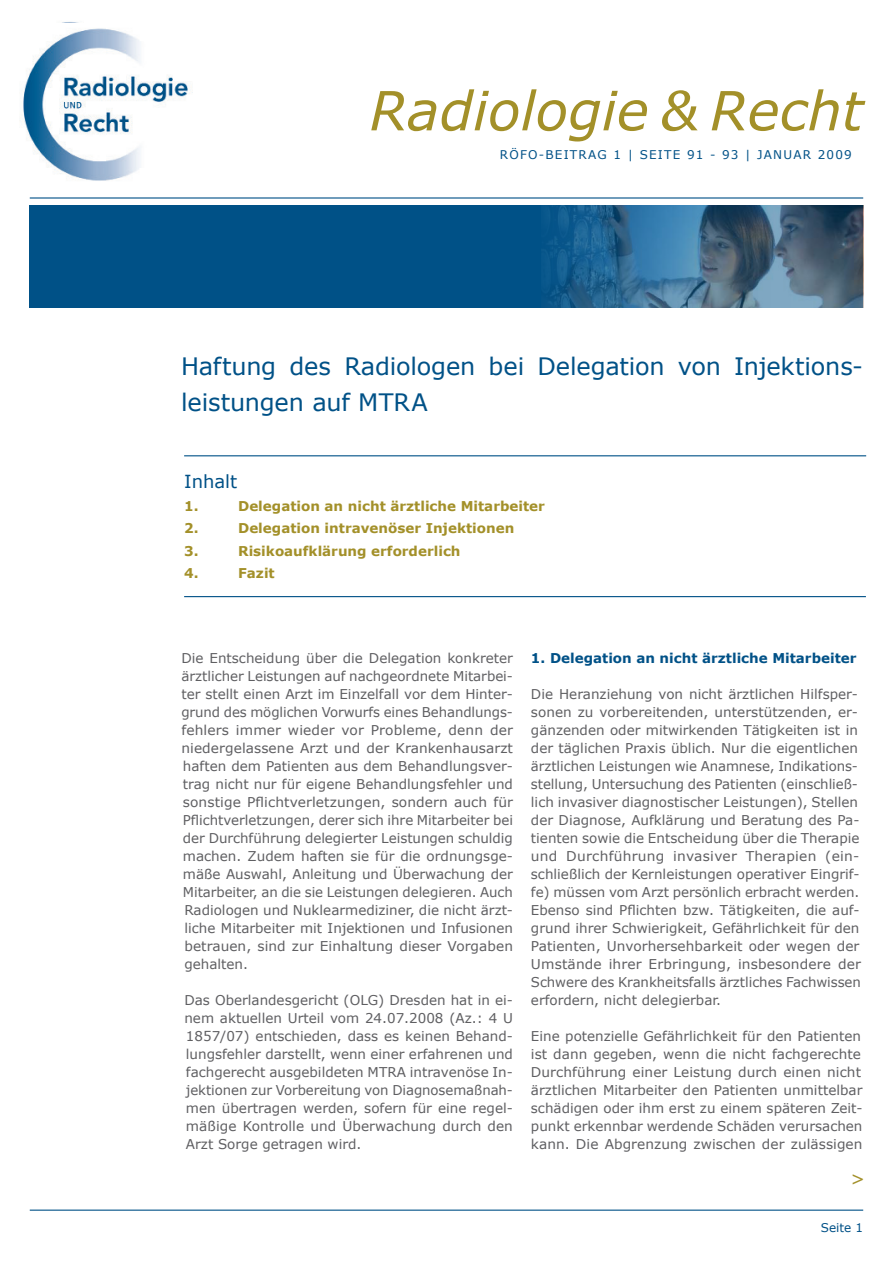
<style>
.page{position:relative;width:893px;height:1263px;background:#fff}
.page>*{position:absolute;margin:0;border:0;box-sizing:border-box;transform-origin:0 0}
.t1{font:italic 54px "Verdana";color:#a39029}
.Headline_14pt___ZA_1{font:24px/36px "Verdana";letter-spacing:-.01em;color:#005187}
.t2{font:18px "Verdana";color:#005187}
.t3{font:18px "Verdana";color:#a39029}
.Fließtext{font:13.5px/18px "Verdana";color:#5f5f62;text-align:justify}
.t4{font:700 13.5px "Verdana";color:#a39029}
.Subhead_9pt___ZA_12{font:700 13.5px "Verdana";color:#005187}
.t5{font:12px "Verdana";letter-spacing:.1em;color:#005187}
</style>
<div class="page">
<hr style="left:30px;top:1209px;width:833px;height:2px;background:#005187">
<img style="left:23px;top:28px;width:170px;height:153px">
<hr style="left:184px;top:596px;width:682px;height:1px;background:#005187">
<hr style="left:30px;top:197px;width:833px;height:2px;background:#005187">
<div style="left:30px;top:206px;width:833px;height:102px;background:#005187"></div>
<img style="left:542px;top:206px;width:321px;height:102px">
<hr style="left:184px;top:455px;width:682px;height:1px;background:#005187">
<p class="t1" style="left:369px;top:74px;width:495px">Radiologie &amp; Recht</p>
<p class="t5" style="left:500px;top:146px;width:353px">RÖFO-BEITRAG 1 | SEITE 91 - 93 | JANUAR 2009</p>
<p class="Headline_14pt___ZA_1" style="left:181px;top:348px;width:683px">Haftung des Radiologen bei Delegation von Injektions&shy;leistungen auf MTRA</p>
<p class="t2" style="left:184px;top:469px;width:55px">Inhalt</p>
<p class="t4" style="left:184px;top:496px;width:16px">1.</p>
<p class="t4" style="left:238px;top:496px;width:308px">Delegation an nicht ärztliche Mitarbeiter</p>
<p class="t4" style="left:184px;top:519px;width:16px">2.</p>
<p class="t4" style="left:238px;top:519px;width:278px">Delegation intravenöser Injektionen</p>
<p class="t4" style="left:184px;top:541px;width:16px">3.</p>
<p class="t4" style="left:238px;top:541px;width:224px">Risikoaufklärung erforderlich</p>
<p class="t4" style="left:184px;top:564px;width:16px">4.</p>
<p class="t4" style="left:238px;top:564px;width:38px">Fazit</p>
<p class="Fließtext" style="left:181px;top:649px;width:333px">Die Entscheidung über die Delegation konkreter ärztlicher Leistungen auf nachgeordnete Mitarbei&shy;ter stellt einen Arzt im Einzelfall vor dem Hinter&shy;grund des möglichen Vorwurfs eines Behandlungs&shy;fehlers immer wieder vor Probleme, denn der niedergelassene Arzt und der Krankenhausarzt haften dem Patienten aus dem Behandlungsver&shy;trag nicht nur für eigene Behandlungsfehler und sonstige Pflichtverletzungen, sondern auch für Pflichtverletzungen, derer sich ihre Mitarbeiter bei der Durchführung delegierter Leistungen schuldig machen. Zudem haften sie für die ordnungsge&shy;mäße Auswahl, Anleitung und Überwachung der Mitarbeiter, an die sie Leistungen delegieren. Auch Radiologen und Nuklearmediziner, die nicht ärzt&shy;liche Mitarbeiter mit Injektionen und Infusionen betrauen, sind zur Einhaltung dieser Vorgaben gehalten.</p>
<p class="Fließtext" style="left:184px;top:991px;width:330px">Das Oberlandesgericht (OLG) Dresden hat in ei&shy;nem aktuellen Urteil vom 24.07.2008 (Az.: 4 U 1857/07) entschieden, dass es keinen Behand&shy;lungsfehler darstellt, wenn einer erfahrenen und fachgerecht ausgebildeten MTRA intravenöse In&shy;jektionen zur Vorbereitung von Diagnosemaßnah&shy;men übertragen werden, sofern für eine regel&shy;mäßige Kontrolle und Überwachung durch den Arzt Sorge getragen wird.</p>
<p class="Subhead_9pt___ZA_12" style="left:531px;top:649px;width:327px">1. Delegation an nicht ärztliche Mitarbeiter</p>
<p class="Fließtext" style="left:531px;top:685px;width:331px;text-align:left">Die Heranziehung von nicht ärztlichen Hilfsper&shy;sonen zu vorbereitenden, unterstützenden, er&shy;gänzenden oder mitwirkenden Tätigkeiten ist in der täglichen Praxis üblich. Nur die eigentlichen ärztlichen Leistungen wie Anamnese, Indikations&shy;stellung, Untersuchung des Patienten (einschließ&shy;lich invasiver diagnostischer Leistungen), Stellen der Diagnose, Aufklärung und Beratung des Pa&shy;tienten sowie die Entscheidung über die Therapie und Durchführung invasiver Therapien (ein&shy;schließlich der Kernleistungen operativer Eingrif&shy;fe) müssen vom Arzt persönlich erbracht werden.<br>Ebenso sind Pflichten bzw. Tätigkeiten, die auf&shy;grund ihrer Schwierigkeit, Gefährlichkeit für den Patienten, Unvorhersehbarkeit oder wegen der Umstände ihrer Erbringung, insbesondere der Schwere des Krankheitsfalls ärztliches Fachwissen erfordern, nicht delegierbar.</p>
<p class="Fließtext" style="left:531px;top:1027px;width:333px">Eine potenzielle Gefährlichkeit für den Patienten ist dann gegeben, wenn die nicht fachgerechte Durchführung einer Leistung durch einen nicht ärztlichen Mitarbeiter den Patienten unmittelbar schädigen oder ihm erst zu einem späteren Zeit&shy;punkt erkennbar werdende Schäden verursachen kann. Die Abgrenzung zwischen der zulässigen</p>
<p class="t3" style="left:850px;top:1166px;width:16px">&gt;</p>
<p class="t5" style="left:821px;top:1219px;width:44px">Seite 1</p>
</div>
